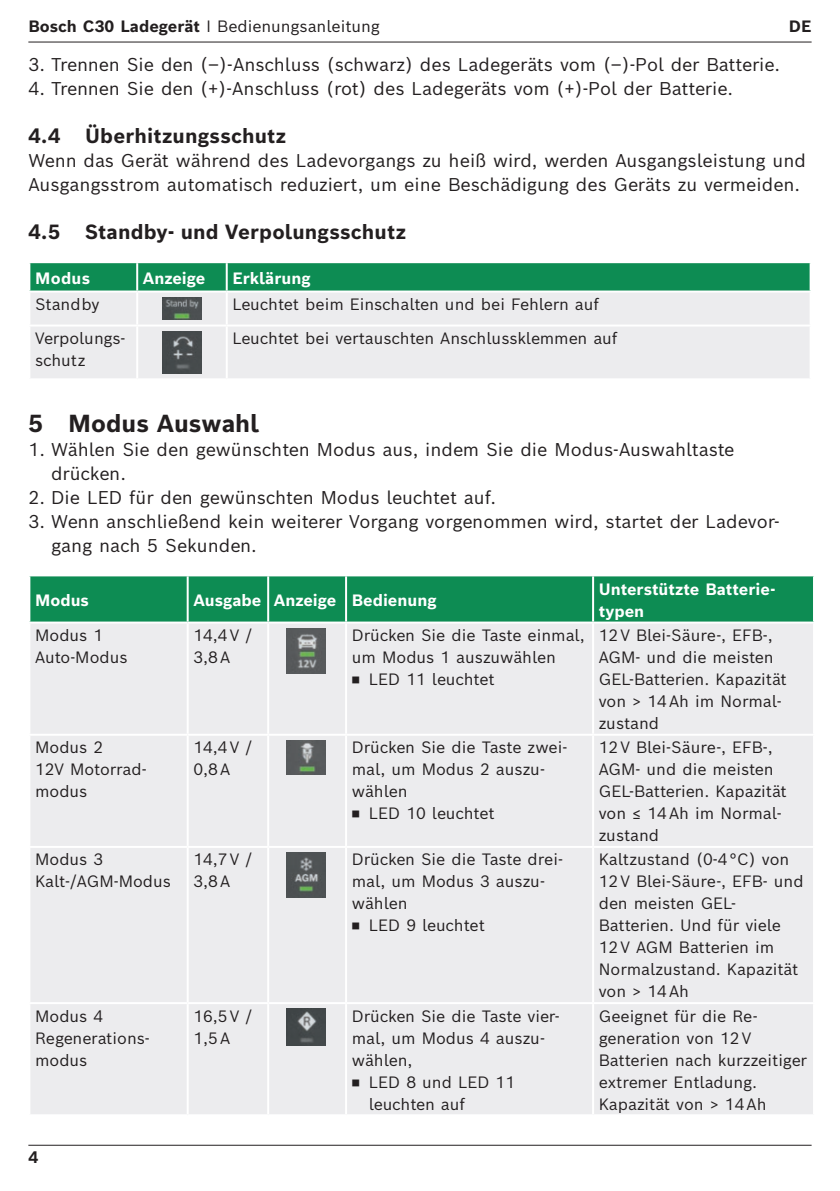
<style>
.page{position:relative;width:840px;height:1191px;background:#fff}
.page>*{position:absolute;margin:0;border:0;box-sizing:border-box;transform-origin:0 0}
.t1{font:700 24px "Bosch Sans";color:#231f20}
.t2{font:700 20px "Bosch Sans";letter-spacing:.005em;color:#231f20}
.t3{font:18px/24px "Bosch Sans";letter-spacing:-.005em;color:#231f20}
.t4{font:16px/22px "Bosch Sans";color:#231f20}
.t5{font:700 16px/22px "Bosch Sans";color:#fff}
.t6{font:700 16px "Bosch Sans";color:#231f20}
.s1{font-weight:700}
</style>
<div class="page">
<hr style="left:28px;top:1144px;width:783px;height:1px;background:#231f20">
<hr style="left:28px;top:42px;width:783px;height:1px;background:#231f20">
<svg style="left:30px;top:263px;width:779px;height:115px;background:#51a982"></svg>
<div style="left:138px;top:292px;width:671px;height:86px;background:#ececee"></div>
<hr style="left:225px;top:263px;width:2px;height:27px;background:#fff">
<hr style="left:136px;top:263px;width:2px;height:27px;background:#fff">
<hr style="left:225px;top:326px;width:2px;height:52px;background:#fff">
<hr style="left:136px;top:326px;width:2px;height:52px;background:#fff">
<hr style="left:136px;top:292px;width:2px;height:32px;background:#fff">
<hr style="left:225px;top:292px;width:2px;height:32px;background:#fff">
<hr style="left:28px;top:324px;width:109px;height:2px;background:#fff">
<hr style="left:137px;top:324px;width:89px;height:2px;background:#fff">
<hr style="left:226px;top:324px;width:585px;height:2px;background:#fff">
<hr style="left:28px;top:290px;width:109px;height:2px;background:#fff">
<hr style="left:137px;top:290px;width:89px;height:2px;background:#fff">
<hr style="left:226px;top:290px;width:585px;height:2px;background:#fff">
<img style="left:162px;top:297px;width:40px;height:23px">
<img style="left:162px;top:331px;width:40px;height:43px">
<div style="left:30px;top:576px;width:782px;height:45px;background:#0d8c53"></div>
<div style="left:30px;top:624px;width:782px;height:490px;background:#ececee"></div>
<hr style="left:186px;top:576px;width:2px;height:45px;background:#fff">
<hr style="left:267px;top:576px;width:2px;height:45px;background:#fff">
<hr style="left:345px;top:576px;width:2px;height:45px;background:#fff">
<hr style="left:591px;top:576px;width:2px;height:45px;background:#fff">
<hr style="left:186px;top:623px;width:2px;height:110px;background:#fff">
<hr style="left:267px;top:623px;width:2px;height:110px;background:#fff">
<hr style="left:345px;top:623px;width:2px;height:110px;background:#fff">
<hr style="left:591px;top:623px;width:2px;height:110px;background:#fff">
<hr style="left:28px;top:733px;width:159px;height:2px;background:#fff">
<hr style="left:187px;top:733px;width:81px;height:2px;background:#fff">
<hr style="left:186px;top:735px;width:2px;height:111px;background:#fff">
<hr style="left:268px;top:733px;width:78px;height:2px;background:#fff">
<hr style="left:267px;top:735px;width:2px;height:111px;background:#fff">
<hr style="left:346px;top:733px;width:246px;height:2px;background:#fff">
<hr style="left:345px;top:735px;width:2px;height:111px;background:#fff">
<hr style="left:592px;top:733px;width:222px;height:2px;background:#fff">
<hr style="left:591px;top:735px;width:2px;height:111px;background:#fff">
<hr style="left:28px;top:846px;width:159px;height:2px;background:#fff">
<hr style="left:187px;top:846px;width:81px;height:2px;background:#fff">
<hr style="left:186px;top:848px;width:2px;height:154px;background:#fff">
<hr style="left:268px;top:846px;width:78px;height:2px;background:#fff">
<hr style="left:267px;top:848px;width:2px;height:154px;background:#fff">
<hr style="left:346px;top:846px;width:246px;height:2px;background:#fff">
<hr style="left:345px;top:848px;width:2px;height:154px;background:#fff">
<hr style="left:592px;top:846px;width:222px;height:2px;background:#fff">
<hr style="left:591px;top:848px;width:2px;height:154px;background:#fff">
<hr style="left:28px;top:1002px;width:159px;height:2px;background:#fff">
<hr style="left:187px;top:1002px;width:81px;height:2px;background:#fff">
<hr style="left:186px;top:1004px;width:2px;height:110px;background:#fff">
<hr style="left:268px;top:1002px;width:78px;height:2px;background:#fff">
<hr style="left:267px;top:1004px;width:2px;height:110px;background:#fff">
<hr style="left:346px;top:1002px;width:246px;height:2px;background:#fff">
<hr style="left:345px;top:1004px;width:2px;height:110px;background:#fff">
<hr style="left:592px;top:1002px;width:222px;height:2px;background:#fff">
<hr style="left:591px;top:1004px;width:2px;height:110px;background:#fff">
<img style="left:286px;top:628px;width:39px;height:45px">
<img style="left:286px;top:740px;width:39px;height:34px">
<img style="left:286px;top:852px;width:39px;height:46px">
<img style="left:286px;top:1008px;width:39px;height:37px">
<p class="t4" style="left:28px;top:13px;width:353px"><span class="s1">Bosch C30 Ladegerät</span> I Bedienungsanleitung</p>
<p class="t6" style="left:788px;top:12px;width:24px">DE</p>
<p class="t3" style="left:28px;top:51px;width:752px">3. Trennen Sie den (–)-Anschluss (schwarz) des Ladegeräts vom (–)-Pol der Batterie.</p>
<p class="t3" style="left:28px;top:75px;width:705px">4. Trennen Sie den (+)-Anschluss (rot) des Ladegeräts vom (+)-Pol der Batterie.</p>
<p class="t2" style="left:28px;top:119px;width:259px">4.4 Überhitzungsschutz</p>
<p class="t3" style="left:28px;top:147px;width:778px">Wenn das Gerät während des Ladevorgangs zu heiß wird, werden Ausgangsleistung und<br>Ausgangsstrom automatisch reduziert, um eine Beschädigung des Geräts zu vermeiden.</p>
<p class="t2" style="left:28px;top:215px;width:379px">4.5 Standby- und Verpolungsschutz</p>
<p class="t5" style="left:35px;top:265px;width:57px">Modus</p>
<p class="t5" style="left:143px;top:265px;width:64px">Anzeige</p>
<p class="t5" style="left:232px;top:265px;width:80px">Erklärung</p>
<p class="t4" style="left:35px;top:292px;width:66px">Standby</p>
<p class="t4" style="left:232px;top:292px;width:368px">Leuchtet beim Einschalten und bei Fehlern auf</p>
<p class="t4" style="left:35px;top:326px;width:90px">Verpolungs&shy;schutz</p>
<p class="t4" style="left:232px;top:326px;width:386px">Leuchtet bei vertauschten Anschlussklemmen auf</p>
<h1 class="t1" style="left:28px;top:403px;width:232px">5 Modus Auswahl</h1>
<p class="t3" style="left:51px;top:436px;width:684px;text-indent:-23px">1. Wählen Sie den gewünschten Modus aus, indem Sie die Modus-Auswahltaste drücken.</p>
<p class="t3" style="left:28px;top:484px;width:469px">2. Die LED für den gewünschten Modus leuchtet auf.</p>
<p class="t3" style="left:51px;top:508px;width:729px;text-indent:-23px">3. Wenn anschließend kein weiterer Vorgang vorgenommen wird, startet der Ladevor&shy;gang nach 5 Sekunden.</p>
<p class="t5" style="left:35px;top:587px;width:55px">Modus</p>
<p class="t5" style="left:193px;top:587px;width:245px">Ausgabe Anzeige Bedienung</p>
<p class="t5" style="left:598px;top:576px;width:178px">Unterstützte Batterie&shy;typen</p>
<p class="t4" style="left:35px;top:623px;width:94px">Modus 1<br>Auto-Modus</p>
<p class="t4" style="left:193px;top:623px;width:60px">14,4 V /<br>3,8 A</p>
<p class="t4" style="left:351px;top:623px;width:234px">Drücken Sie die Taste einmal, um Modus 1 auszuwählen<br>◾ LED 11 leuchtet</p>
<p class="t4" style="left:598px;top:623px;width:189px">12 V Blei-Säure-, EFB-,<br>AGM- und die meisten<br>GEL-Batterien. Kapazität von &gt; 14 Ah im Normal&shy;zustand</p>
<p class="t4" style="left:35px;top:735px;width:113px">Modus 2<br>12V Motorrad&shy;modus</p>
<p class="t4" style="left:193px;top:735px;width:60px">14,4 V /<br>0,8 A</p>
<p class="t4" style="left:351px;top:735px;width:217px">Drücken Sie die Taste zwei&shy;mal, um Modus 2 auszu&shy;wählen<br>◾ LED 10 leuchtet</p>
<p class="t4" style="left:598px;top:735px;width:189px">12 V Blei-Säure-, EFB-,<br>AGM- und die meisten<br>GEL-Batterien. Kapazität von ≤ 14 Ah im Normal&shy;zustand</p>
<p class="t4" style="left:35px;top:847px;width:137px">Modus 3<br>Kalt-/AGM-Modus</p>
<p class="t4" style="left:193px;top:847px;width:60px">14,7 V /<br>3,8 A</p>
<p class="t4" style="left:351px;top:847px;width:213px">Drücken Sie die Taste drei&shy;mal, um Modus 3 auszu&shy;wählen<br>◾ LED 9 leuchtet</p>
<p class="t4" style="left:598px;top:847px;width:206px">Kaltzustand (0-4 °C) von<br>12 V Blei-Säure-, EFB- und den meisten GEL-<br>Batterien. Und für viele<br>12 V AGM Batterien im<br>Normalzustand. Kapazität von &gt; 14 Ah</p>
<p class="t4" style="left:35px;top:1003px;width:115px">Modus 4<br>Regenerations&shy;modus</p>
<p class="t4" style="left:193px;top:1003px;width:60px">16,5 V /<br>1,5 A</p>
<p class="t4" style="left:351px;top:1003px;width:209px">Drücken Sie die Taste vier-</p>
<p class="t4" style="left:598px;top:1003px;width:210px">Geeignet für die Re&shy;generation von 12 V<br>Batterien nach kurzzeitiger extremer Entladung.<br>Kapazität von &gt; 14 Ah</p>
<p class="t4" style="left:351px;top:1025px;width:194px">mal, um Modus 4 auszu-</p>
<p class="t4" style="left:351px;top:1047px;width:62px">wählen,</p>
<p class="t4" style="left:351px;top:1069px;width:165px">◾ LED 8 und LED 11</p>
<p class="t4" style="left:368px;top:1091px;width:98px">leuchten auf</p>
<p class="t6" style="left:28px;top:1143px;width:11px">4</p>
</div>
